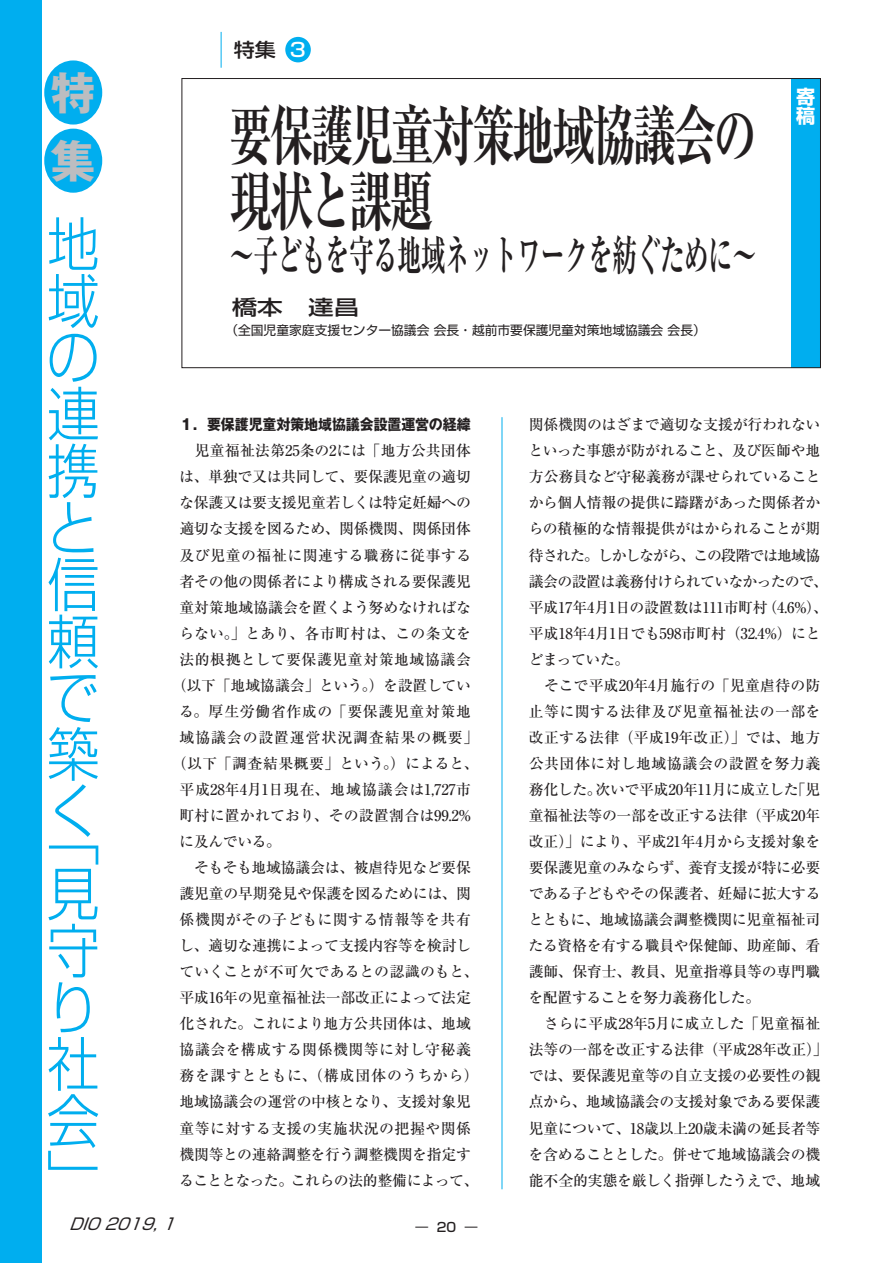
<style>
.page{position:relative;width:893px;height:1263px;background:#fff}
.page>*{position:absolute;margin:0;border:0;box-sizing:border-box;transform-origin:0 0}
.t1{font:700 65.85px/65.8px "Ryumin Pro";letter-spacing:-.07em;color:#231f20;scale:.66 1}
.t2{font:300 58.65px/56.7px "Shin Go Pro";color:#00aeef;scale:.9 1}
.t3{font:700 44.85px/68.1px "Gothic MB101 Pro";color:#bcbdc0}
.t4{font:700 42.45px "Ryumin Pro";letter-spacing:-.03em;color:#231f20;scale:.58 1}
.t5{font:500 20.4px "Shin Go Pro";color:#231f20;scale:1.25 1}
.t6{font:500 19.2px "Shin Go Pro";color:#231f20;scale:1.1 1}
.t7{font:700 19.2px/19.2px "Shin Go Pro";color:#fff}
.t8{font:italic 15.9px "Shin Go Pro";color:#231f20}
.t9{font:500 14.85px/26.1px "Ryumin Pro";letter-spacing:-.01em;color:#231f20}
.t10{font:500 14.85px "Ryumin Pro";letter-spacing:.035em;color:#231f20}
.t11{font:500 14.85px "Ryumin Pro";letter-spacing:.01em;color:#231f20}
.t12{font:500 14.85px "Ryumin Pro";letter-spacing:.04em;color:#231f20}
.t13{font:500 14.85px "Ryumin Pro";letter-spacing:.015em;color:#231f20}
.t14{font:700 14.85px "Gothic MB101 Pro";letter-spacing:-.01em;color:#231f20}
.t15{font:500 14.85px "Ryumin Pro";letter-spacing:.03em;color:#231f20}
.t16{font:500 14.85px "Ryumin Pro";letter-spacing:-.04em;color:#231f20}
.t17{font:500 14.85px "Ryumin Pro";letter-spacing:.02em;color:#231f20}
.t18{font:500 14.85px "Ryumin Pro";letter-spacing:.045em;color:#231f20}
.t19{font:500 14.85px "Ryumin Pro";letter-spacing:.06em;color:#231f20}
.t20{font:12.75px "Shin Go Pro";color:#231f20}
.t21{font:500 12.75px "Shin Go Pro";color:#231f20}
.s1{color:#fff}
</style>
<div class="page">
<div style="left:791px;top:78px;width:30px;height:289px;background:#00aeef"></div>
<div style="left:0;top:0;width:41px;height:1263px;background:#00aeef"></div>
<div style="left:44px;top:60px;width:58px;height:65px;background:#00aeef;border-radius:50%"></div>
<div style="left:44px;top:129px;width:58px;height:64px;background:#00aeef;border-radius:50%"></div>
<div style="left:285px;top:37px;width:26px;height:25px;background:#00aeef;border-radius:50%"></div>
<hr style="left:221px;top:32px;width:1px;height:36px;background:#00aeef">
<hr style="left:502px;top:417px;width:1px;height:772px;background:#00aeef">
<h3 class="t3" style="left:51px;top:53px;width:46px">特集</h3>
<h2 class="t2" style="left:47px;top:209px;width:58px;text-align:justify">地域の連携と信頼で築</h2>
<h2 class="t2" style="left:47px;top:782px;width:59px;line-height:69.6px">く「見</h2>
<h2 class="t2" style="left:47px;top:915px;width:59px">守り社会」</h2>
<p class="t6" style="left:234px;top:34px;width:67px">特集 <span class="s1">3</span></p>
<h1 class="t1" style="left:229px;top:98px;width:801px">要保護児童対策地域協議会の現状と課題</h1>
<h3 class="t4" style="left:230px;top:222px;width:910px">～子どもを守る地域ネットワークを紡ぐために～</h3>
<h3 class="t5" style="left:232px;top:291px;width:104px">橋本　達昌</h3>
<p class="t20" style="left:225px;top:320px;width:482px">（全国児童家庭支援センター協議会 会長・越前市要保護児童対策地域協議会 会長）</p>
<p class="t7" style="left:796px;top:85px;width:20px">寄稿</p>
<p class="t14" style="left:179px;top:412px;width:293px">１．要保護児童対策地域協議会設置運営の経緯</p>
<p class="t11" style="left:180px;top:439px;width:293px">　児童福祉法第25条の2には「地方公共団体</p>
<p class="t9" style="left:179px;top:463px;width:293px">は、単独で又は共同して、要保護児童の適切</p>
<p class="t9" style="left:179px;top:489px;width:293px">な保護又は要支援児童若しくは特定妊婦への</p>
<p class="t9" style="left:179px;top:515px;width:293px">適切な支援を図るため、関係機関、関係団体</p>
<p class="t10" style="left:179px;top:543px;width:293px">及び児童の福祉に関連する職務に従事する</p>
<p class="t9" style="left:179px;top:567px;width:293px">者その他の関係者により構成される要保護児</p>
<p class="t9" style="left:179px;top:593px;width:293px">童対策地域協議会を置くよう努めなければな</p>
<p class="t17" style="left:179px;top:621px;width:294px">らない。」とあり、各市町村は、この条文を</p>
<p class="t12" style="left:179px;top:647px;width:293px">法的根拠として要保護児童対策地域協議会</p>
<p class="t9" style="left:172px;top:671px;width:301px">（以下「地域協議会」という。）を設置してい</p>
<p class="t18" style="left:179px;top:699px;width:293px">る。厚生労働省作成の「要保護児童対策地</p>
<p class="t19" style="left:180px;top:726px;width:300px">域協議会の設置運営状況調査結果の概要」</p>
<p class="t15" style="left:172px;top:752px;width:308px">（以下「調査結果概要」という。）によると、</p>
<p class="t9" style="left:179px;top:775px;width:293px">平成28年4月1日現在、地域協議会は1,727市</p>
<p class="t13" style="left:179px;top:804px;width:293px">町村に置かれており、その設置割合は99.2%</p>
<p class="t9" style="left:179px;top:827px;width:103px">に及んでいる。</p>
<p class="t9" style="left:180px;top:853px;width:293px">　そもそも地域協議会は、被虐待児など要保</p>
<p class="t9" style="left:179px;top:879px;width:293px">護児童の早期発見や保護を図るためには、関</p>
<p class="t10" style="left:180px;top:908px;width:293px">係機関がその子どもに関する情報等を共有</p>
<p class="t9" style="left:179px;top:931px;width:293px">し、適切な連携によって支援内容等を検討し</p>
<p class="t11" style="left:179px;top:960px;width:301px">ていくことが不可欠であるとの認識のもと、</p>
<p class="t9" style="left:179px;top:983px;width:293px">平成16年の児童福祉法一部改正によって法定</p>
<p class="t9" style="left:180px;top:1010px;width:293px">化された。これにより地方公共団体は、地域</p>
<p class="t10" style="left:180px;top:1038px;width:293px">協議会を構成する関係機関等に対し守秘義</p>
<p class="t12" style="left:179px;top:1064px;width:301px">務を課すとともに、（構成団体のうちから）</p>
<p class="t9" style="left:179px;top:1088px;width:293px">地域協議会の運営の中核となり、支援対象児</p>
<p class="t10" style="left:179px;top:1116px;width:293px">童等に対する支援の実施状況の把握や関係</p>
<p class="t9" style="left:179px;top:1140px;width:293px">機関等との連絡調整を行う調整機関を指定す</p>
<p class="t16" style="left:179px;top:1168px;width:301px">ることとなった。これらの法的整備によって、</p>
<p class="t9" style="left:528px;top:411px;width:301px">関係機関のはざまで適切な支援が行われないといった事態が防がれること、及び医師や地方公務員など守秘義務が課せられていることから個人情報の提供に躊躇があった関係者からの積極的な情報提供がはかられることが期待された。しかしながら、この段階では地域協議会の設置は義務付けられていなかったので、平成17年4月1日の設置数は111市町村（4.6%）、平成18年4月1日でも598市町村（32.4%）にとどまっていた。<br>　そこで平成20年4月施行の「児童虐待の防止等に関する法律及び児童福祉法の一部を改正する法律（平成19年改正）」では、地方公共団体に対し地域協議会の設置を努力義務化した。次いで平成20年11月に成立した「児童福祉法等の一部を改正する法律（平成20年改正）」により、平成21年4月から支援対象を要保護児童のみならず、養育支援が特に必要である子どもやその保護者、妊婦に拡大するとともに、地域協議会調整機関に児童福祉司たる資格を有する職員や保健師、助産師、看護師、保育士、教員、児童指導員等の専門職を配置することを努力義務化した。<br>　さらに平成28年5月に成立した「児童福祉法等の一部を改正する法律（平成28年改正）」では、要保護児童等の自立支援の必要性の観点から、地域協議会の支援対象である要保護児童について、18歳以上20歳未満の延長者等を含めることとした。併せて地域協議会の機能不全的実態を厳しく指弾したうえで、地域</p>
<p class="t8" style="left:69px;top:1210px;width:115px">DIO2019,1</p>
<p class="t21" style="left:416px;top:1216px;width:63px">― 20 ―</p>
</div>
